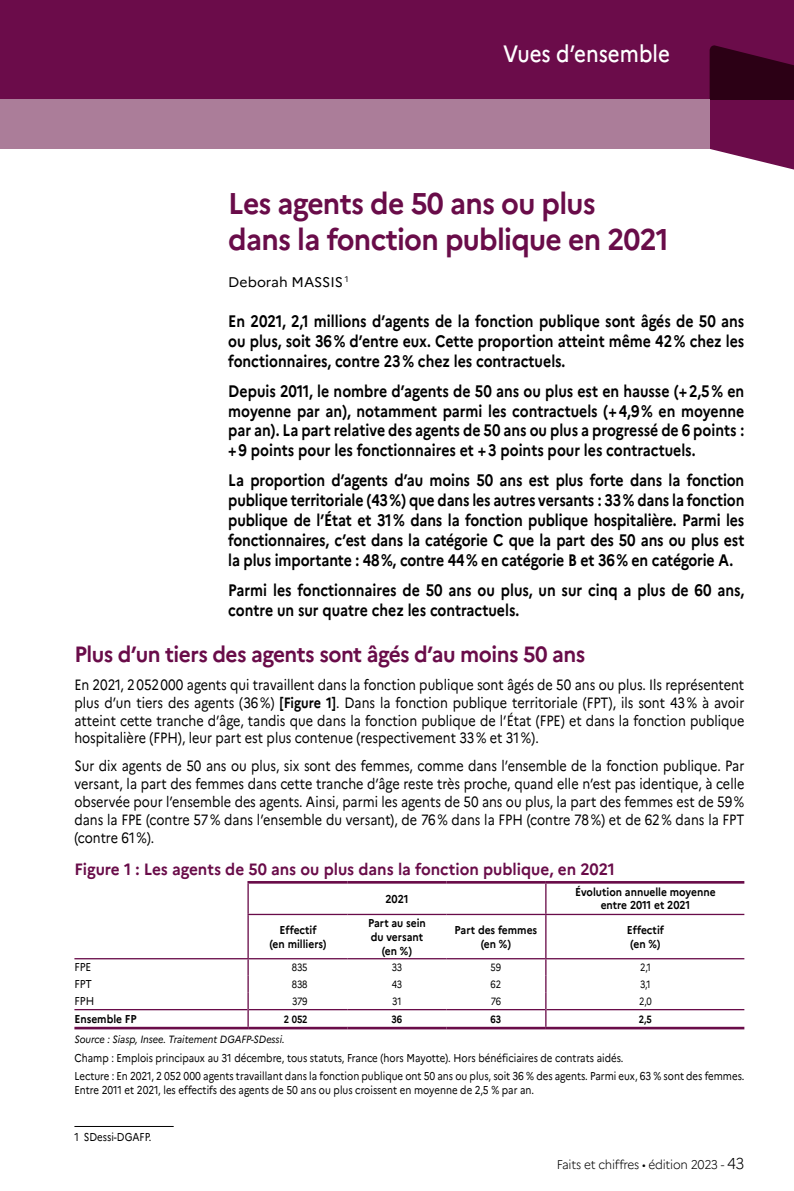
<style>
.page{position:relative;width:794px;height:1191px;background:#fff}
.page>*{position:absolute;margin:0;border:0;box-sizing:border-box;transform-origin:0 0}
.t1{font:700 29.93px/36.8px "Marianne";letter-spacing:-.025em;color:#690c49;scale:.94 1}
.t2{font:500 23.62px "Marianne";color:#fff;scale:.87 1}
.t3{font:700 22.05px "Marianne";letter-spacing:-.025em;color:#690c49;scale:.94 1}
.t4{font:700 16.62px/19.9px "Marianne";color:#000;text-align:justify;scale:.85 1}
.t5{font:700 16.45px "Marianne";color:#690c49;scale:.94 1}
.t6{font:14.88px/17.8px "Marianne";color:#000;text-align:justify;scale:.85 1}
.t7{font:14px "Marianne";color:#000}
.t8{font:300 12.6px "Marianne";letter-spacing:-.02em;color:#000;scale:.94 1}
.t9{font:11.38px/18.6px "Marianne";color:#000;scale:.85 1}
.t10{font:700 11.38px/13.7px "Marianne";color:#000;text-align:center;scale:.9 1}
.t11{font:11.38px "Marianne";color:#000;scale:.9 1}
.t12{font:italic 10.5px "Marianne";color:#000;scale:.9 1}
.t13{font:10.5px "Marianne";letter-spacing:-.025em;color:#000;scale:.85 1}
.t14{font:700 10.5px "Marianne";letter-spacing:-.005em;color:#000;scale:.85 1}
.s1{font-weight:700}
.s2{font-size:15.75px}
</style>
<div class="page">
<div style="left:0;top:0;width:794px;height:99px;background:#6b0c4a"></div>
<svg style="left:709px;top:45px;width:85px;height:125px"></svg>
<div style="left:0;top:99px;width:709px;height:50px;background:#ab7d99"></div>
<hr style="left:74px;top:958px;width:174px;height:1px;background:#690c49">
<hr style="left:546px;top:958px;width:198px;height:1px;background:#690c49">
<hr style="left:546px;top:881px;width:198px;height:2px;background:#690c49">
<hr style="left:247px;top:913px;width:100px;height:2px;background:#690c49">
<hr style="left:347px;top:913px;width:99px;height:2px;background:#690c49">
<hr style="left:446px;top:913px;width:100px;height:2px;background:#690c49">
<hr style="left:546px;top:913px;width:198px;height:2px;background:#690c49">
<hr style="left:74px;top:1009px;width:173px;height:1px;background:#690c49">
<hr style="left:249px;top:1009px;width:98px;height:1px;background:#690c49">
<hr style="left:347px;top:1009px;width:99px;height:1px;background:#690c49">
<hr style="left:446px;top:1009px;width:99px;height:1px;background:#690c49">
<hr style="left:546px;top:1009px;width:198px;height:1px;background:#690c49">
<hr style="left:74px;top:1026px;width:174px;height:3px;background:#690c49">
<hr style="left:248px;top:1026px;width:99px;height:3px;background:#690c49">
<hr style="left:347px;top:1026px;width:99px;height:3px;background:#690c49">
<hr style="left:446px;top:1026px;width:100px;height:3px;background:#690c49">
<hr style="left:546px;top:1026px;width:198px;height:3px;background:#690c49">
<hr style="left:247px;top:881px;width:100px;height:2px;background:#690c49">
<hr style="left:347px;top:881px;width:99px;height:2px;background:#690c49">
<hr style="left:446px;top:881px;width:100px;height:2px;background:#690c49">
<hr style="left:248px;top:958px;width:99px;height:1px;background:#690c49">
<hr style="left:347px;top:958px;width:99px;height:1px;background:#690c49">
<hr style="left:446px;top:958px;width:100px;height:1px;background:#690c49">
<hr style="left:545px;top:883px;width:1px;height:30px;background:#690c49">
<hr style="left:247px;top:915px;width:2px;height:43px;background:#690c49">
<hr style="left:545px;top:915px;width:1px;height:43px;background:#690c49">
<svg style="left:545px;top:959px;width:1px;height:67px"></svg>
<svg style="left:247px;top:959px;width:2px;height:67px"></svg>
<hr style="left:247px;top:883px;width:2px;height:30px;background:#690c49">
<hr style="left:74px;top:1126px;width:100px;height:1px;background:#000">
<h2 class="t2" style="left:503px;top:39px;width:193px">Vues d’ensemble</h2>
<h1 class="t1" style="left:228px;top:184px;width:470px">Les agents de 50 ans ou plus<br>dans la fonction publique en 2021</h1>
<p class="t7" style="left:228px;top:273px;width:122px">Deborah MASSIS <sup>1</sup></p>
<p class="t4" style="left:228px;top:311px;width:609px">En 2021, 2,1 millions d’agents de la fonction publique sont âgés de 50 ans ou plus, soit 36% d’entre eux. Cette proportion atteint même 42% chez les fonctionnaires, contre 23% chez les contractuels.</p>
<p class="t4" style="left:228px;top:380px;width:608px">Depuis 2011, le nombre d’agents de 50 ans ou plus est en hausse (+2,5% en moyenne par an), notamment parmi les contractuels (+4,9% en moyenne par an). La part relative des agents de 50 ans ou plus a progressé de 6 points : +9 points pour les fonctionnaires et +3 points pour les contractuels.</p>
<p class="t4" style="left:228px;top:470px;width:608px">La proportion d’agents d’au moins 50 ans est plus forte dans la fonction publique territoriale (43%) que dans les autres versants : 33% dans la fonction publique de l’État et 31% dans la fonction publique hospitalière. Parmi les fonctionnaires, c’est dans la catégorie C que la part des 50 ans ou plus est la plus importante : 48%, contre 44% en catégorie B et 36% en catégorie A.</p>
<p class="t4" style="left:228px;top:580px;width:608px">Parmi les fonctionnaires de 50 ans ou plus, un sur cinq a plus de 60 ans, contre un sur quatre chez les contractuels.</p>
<h3 class="t3" style="left:74px;top:641px;width:545px">Plus d’un tiers des agents sont âgés d’au moins 50 ans</h3>
<p class="t6" style="left:74px;top:675px;width:789px">En 2021, 2052000 agents qui travaillent dans la fonction publique sont âgés de 50 ans ou plus. Ils représentent plus d’un tiers des agents (36%) <span class="s1">[Figure 1]</span>. Dans la fonction publique territoriale (FPT), ils sont 43% à avoir atteint cette tranche d’âge, tandis que dans la fonction publique de l’État (FPE) et dans la fonction publique hospitalière (FPH), leur part est plus contenue (respectivement 33% et 31%).</p>
<p class="t6" style="left:74px;top:757px;width:789px">Sur dix agents de 50 ans ou plus, six sont des femmes, comme dans l’ensemble de la fonction publique. Par versant, la part des femmes dans cette tranche d’âge reste très proche, quand elle n’est pas identique, à celle observée pour l’ensemble des agents. Ainsi, parmi les agents de 50 ans ou plus, la part des femmes est de 59% dans la FPE (contre 57% dans l’ensemble du versant), de 76% dans la FPH (contre 78%) et de 62% dans la FPT (contre 61%).</p>
<p class="t5" style="left:74px;top:858px;width:576px">Figure 1 : Les agents de 50 ans ou plus dans la fonction publique, en 2021</p>
<p class="t10" style="left:385px;top:891px;width:27px">2021</p>
<p class="t10" style="left:575px;top:885px;width:157px">Évolution annuelle moyenne entre 2011 et 2021</p>
<p class="t10" style="left:269px;top:923px;width:65px">Effectif<br>(en milliers)</p>
<p class="t10" style="left:368px;top:916px;width:66px">Part au sein du versant (en %)</p>
<p class="t10" style="left:454px;top:923px;width:93px">Part des femmes (en %)</p>
<p class="t10" style="left:627px;top:923px;width:43px;text-align:left">Effectif (en %)</p>
<p class="t11" style="left:74px;top:960px;width:20px">FPE</p>
<p class="t13" style="left:292px;top:961px;width:20px">835</p>
<p class="t13" style="left:392px;top:961px;width:14px">33</p>
<p class="t13" style="left:490px;top:961px;width:14px">59</p>
<p class="t13" style="left:640px;top:961px;width:14px">2,1</p>
<p class="t11" style="left:74px;top:977px;width:21px">FPT</p>
<p class="t13" style="left:292px;top:978px;width:20px">838</p>
<p class="t13" style="left:392px;top:978px;width:14px">43</p>
<p class="t13" style="left:490px;top:978px;width:14px">62</p>
<p class="t13" style="left:640px;top:978px;width:14px">3,1</p>
<p class="t11" style="left:74px;top:994px;width:23px">FPH</p>
<p class="t13" style="left:292px;top:995px;width:20px">379</p>
<p class="t13" style="left:392px;top:995px;width:13px">31</p>
<p class="t13" style="left:491px;top:995px;width:14px">76</p>
<p class="t13" style="left:639px;top:995px;width:16px">2,0</p>
<p class="t10" style="left:74px;top:1012px;width:71px">Ensemble FP</p>
<p class="t14" style="left:284px;top:1012px;width:29px">2 052</p>
<p class="t14" style="left:392px;top:1012px;width:14px">36</p>
<p class="t14" style="left:490px;top:1012px;width:14px">63</p>
<p class="t14" style="left:639px;top:1012px;width:17px">2,5</p>
<p class="t12" style="left:74px;top:1032px;width:235px">Source : Siasp, Insee. Traitement DGAFP-SDessi.</p>
<p class="t9" style="left:74px;top:1048px;width:789px">Champ : Emplois principaux au 31 décembre, tous statuts, France (hors Mayotte). Hors bénéficiaires de contrats aidés.<br>Lecture : En 2021, 2 052 000 agents travaillant dans la fonction publique ont 50 ans ou plus, soit 36 % des agents. Parmi eux, 63 % sont des femmes.</p>
<p class="t9" style="left:74px;top:1080px;width:542px">Entre 2011 et 2021, les effectifs des agents de 50 ans ou plus croissent en moyenne de 2,5 % par an.</p>
<p class="t9" style="left:74px;top:1128px;width:92px">1 SDessi-DGAFP.</p>
<p class="t8" style="left:556px;top:1157px;width:201px">Faits et chiffres • édition 2023 - <span class="s2">43</span></p>
</div>
